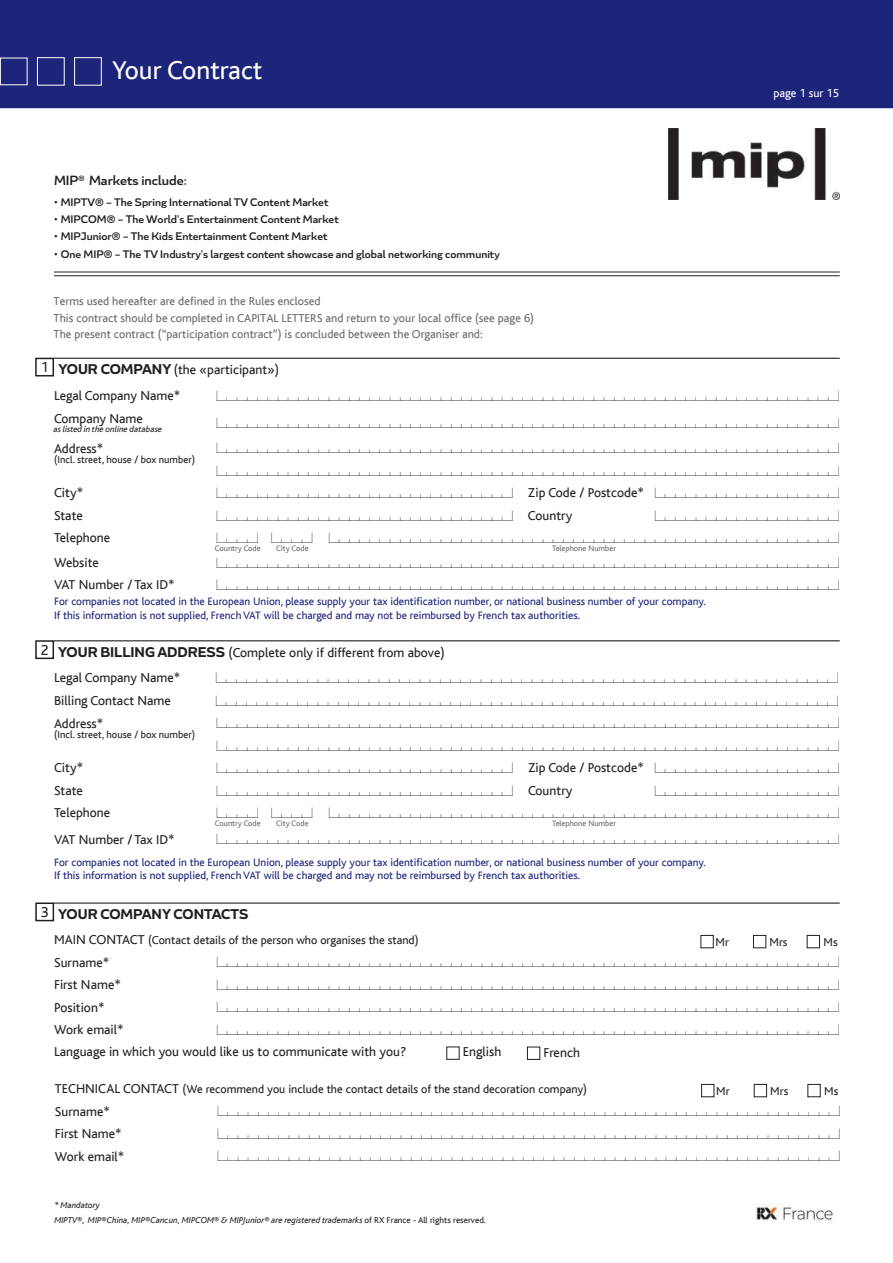
<style>
.page{position:relative;width:893px;height:1263px;background:#fff}
.page>*{position:absolute;margin:0;border:0;box-sizing:border-box;transform-origin:0 0}
.t1{font:27px "Bliss";color:#fff}
.t2{font:15px "Bliss";color:#231f20}
.t3{font:13.5px/22.4px "Casesaremplir Roman";color:#231f20}
.t4{font:13.5px/22.4px "Bliss";color:#231f20}
.t5{font:600 13.5px "Blanc";color:#231f20}
.t6{font:500 12.75px "Blanc";color:#231f20}
.t7{font:12px/16.5px "Bliss";color:#696a6d}
.t8{font:12px "Bliss";color:#231f20}
.t9{font:12px "Bliss";color:#fff}
.t10{font:11.25px/13.5px "Bliss";color:#1c257a}
.t11{font:500 10.5px "Blanc";color:#231f20}
.t12{font:10.5px "Bliss";color:#231f20}
.t13{font:italic 9px/15px "Bliss";color:#231f20}
.t14{font:8.25px "Bliss";color:#696a6d}
.s1{font-family:"Bliss";font-weight:400;font-size:12px}
.s2{font-family:"Blanc";font-weight:600}
.s3{font-size:15px}
.s4{font-size:13.5px}
.s5{font-style:inherit}
.s6{font-style:normal}
</style>
<div class="page">
<div style="left:0;top:0;width:893px;height:108px;background:#1c257a"></div>
<div style="left:37px;top:57px;width:28px;height:29px;border:1px solid #fff"></div>
<div style="left:74px;top:57px;width:28px;height:29px;border:1px solid #fff"></div>
<hr style="left:54px;top:272px;width:786px;height:1px;background:#231f20">
<hr style="left:54px;top:275px;width:786px;height:1px;background:#231f20">
<hr style="left:54px;top:358px;width:786px;height:1px;background:#231f20">
<div style="left:35px;top:358px;width:19px;height:18px;border:2px solid #231f20"></div>
<hr style="left:54px;top:640px;width:786px;height:1px;background:#231f20">
<div style="left:35px;top:640px;width:19px;height:19px;border:2px solid #231f20"></div>
<hr style="left:54px;top:902px;width:786px;height:2px;background:#231f20">
<div style="left:35px;top:902px;width:19px;height:19px;border:2px solid #231f20"></div>
<div style="left:701px;top:935px;width:12px;height:13px;border:1px solid #231f20"></div>
<div style="left:753px;top:935px;width:13px;height:13px;border:1px solid #231f20"></div>
<div style="left:807px;top:935px;width:13px;height:13px;border:1px solid #231f20"></div>
<div style="left:527px;top:1047px;width:13px;height:12px;border:1px solid #231f20"></div>
<div style="left:701px;top:1084px;width:13px;height:13px;border:1px solid #231f20"></div>
<div style="left:754px;top:1084px;width:13px;height:13px;border:1px solid #231f20"></div>
<div style="left:808px;top:1084px;width:12px;height:13px;border:1px solid #231f20"></div>
<img style="left:669px;top:129px;width:170px;height:70px">
<img style="left:756px;top:1204px;width:78px;height:17px">
<h1 class="t1" style="left:112px;top:56px;width:152px">Your Contract</h1>
<p class="t6" style="left:54px;top:172px;width:134px">MIP<sup>®</sup> Markets include:</p>
<p class="t11" style="left:54px;top:195px;width:276px"><span class="s1">•</span> MIPTV® – The Spring International TV Content Market</p>
<p class="t11" style="left:54px;top:212px;width:286px"><span class="s1">•</span> MIPCOM® – The World’s Entertainment Content Market</p>
<p class="t11" style="left:54px;top:230px;width:275px"><span class="s1">•</span> MIPJunior® – The Kids Entertainment Content Market</p>
<p class="t11" style="left:54px;top:248px;width:447px"><span class="s1">•</span> One MIP® – The TV Industry’s largest content showcase and global networking community</p>
<p class="t7" style="left:54px;top:293px;width:482px">Terms used hereafter are defined in the Rules enclosed<br>This contract should be completed in CAPITAL LETTERS and return to your local office (see page 6)<br>The present contract (“participation contract”) is concluded between the Organiser and:</p>
<p class="t2" style="left:41px;top:360px;width:9px">1</p>
<p class="t4" style="left:59px;top:359px;width:222px"><span class="s2">YOUR COMPANY</span> (the «participant»)</p>
<p class="t9" style="left:773px;top:86px;width:67px">page 1 sur 15</p>
<p class="t4" style="left:54px;top:385px;width:128px">Legal Company Name*<br>Company Name</p>
<p class="t13" style="left:53px;top:422px;width:110px">as listed in the online database</p>
<p class="t4" style="left:54px;top:437px;width:51px">Address*</p>
<p class="t12" style="left:54px;top:454px;width:143px">(Incl. street, house / box number)</p>
<p class="t4" style="left:54px;top:482px;width:58px">City*<br>State<br>Telephone</p>
<p class="t4" style="left:54px;top:552px;width:122px;line-height:21.6px">Website<br>VAT Number / Tax ID*</p>
<p class="t3" style="left:217px;top:382px;width:623px;line-height:27.2px">ABBBBBBBBBBBBBBBBBBBBBBBBBBBBBBBBBBBBBBBBBBBBBBBBBBBBBBBBBBBC<br>ABBBBBBBBBBBBBBBBBBBBBBBBBBBBBBBBBBBBBBBBBBBBBBBBBBBBBBBBBBBC</p>
<p class="t3" style="left:217px;top:438px;width:623px">ABBBBBBBBBBBBBBBBBBBBBBBBBBBBBBBBBBBBBBBBBBBBBBBBBBBBBBBBBBBC<br>ABBBBBBBBBBBBBBBBBBBBBBBBBBBBBBBBBBBBBBBBBBBBBBBBBBBBBBBBBBBC</p>
<p class="t4" style="left:528px;top:482px;width:117px">Zip Code / Postcode*<br>Country</p>
<p class="t3" style="left:217px;top:482px;width:297px">ABBBBBBBBBBBBBBBBBBBBBBBBBBBC<br>ABBBBBBBBBBBBBBBBBBBBBBBBBBBC</p>
<p class="t3" style="left:217px;top:482px;width:623px;text-align:right">ABBBBBBBBBBBBBBBBC<br>ABBBBBBBBBBBBBBBBC<br>ABBC ABBC ABBBBBBBBBBBBBBBBBBBBBBBBBBBBBBBBBBBBBBBBBBBBBBBBC</p>
<p class="t14" style="left:215px;top:544px;width:47px">Country Code</p>
<p class="t14" style="left:276px;top:544px;width:34px">City Code</p>
<p class="t14" style="left:552px;top:544px;width:66px">Telephone Number</p>
<p class="t3" style="left:217px;top:552px;width:623px">ABBBBBBBBBBBBBBBBBBBBBBBBBBBBBBBBBBBBBBBBBBBBBBBBBBBBBBBBBBBC</p>
<p class="t3" style="left:217px;top:574px;width:623px">ABBBBBBBBBBBBBBBBBBBBBBBBBBBBBBBBBBBBBBBBBBBBBBBBBBBBBBBBBBBC</p>
<p class="t10" style="left:54px;top:595px;width:653px">For companies not located in the European Union, please supply your tax identification number, or national business number of your company.<br>If this information is not supplied, French VAT will be charged and may not be reimbursed by French tax authorities.</p>
<p class="t4" style="left:41px;top:642px;width:406px"><span class="s3">2</span> <span class="s2">YOUR BILLING ADDRESS</span> (Complete only if different from above)</p>
<p class="t4" style="left:54px;top:667px;width:128px">Legal Company Name*<br>Billing Contact Name<br>Address*</p>
<p class="t12" style="left:54px;top:729px;width:143px">(Incl. street, house / box number)</p>
<p class="t4" style="left:54px;top:757px;width:58px">City*<br>State<br>Telephone</p>
<p class="t4" style="left:54px;top:828px;width:122px">VAT Number / Tax ID*</p>
<p class="t3" style="left:216px;top:667px;width:624px;text-align:justify">ABBBBBBBBBBBBBBBBBBBBBBBBBBBBBBBBBBBBBBBBBBBBBBBBBBBBBBBBBBBC ABBBBBBBBBBBBBBBBBBBBBBBBBBBBBBBBBBBBBBBBBBBBBBBBBBBBBBBBBBBC ABBBBBBBBBBBBBBBBBBBBBBBBBBBBBBBBBBBBBBBBBBBBBBBBBBBBBBBBBBBC ABBBBBBBBBBBBBBBBBBBBBBBBBBBBBBBBBBBBBBBBBBBBBBBBBBBBBBBBBBBC</p>
<p class="t4" style="left:528px;top:757px;width:117px">Zip Code / Postcode*<br>Country</p>
<p class="t3" style="left:217px;top:757px;width:297px">ABBBBBBBBBBBBBBBBBBBBBBBBBBBC<br>ABBBBBBBBBBBBBBBBBBBBBBBBBBBC</p>
<p class="t3" style="left:217px;top:757px;width:623px;text-align:right">ABBBBBBBBBBBBBBBBC<br>ABBBBBBBBBBBBBBBBC<br>ABBC ABBC ABBBBBBBBBBBBBBBBBBBBBBBBBBBBBBBBBBBBBBBBBBBBBBBBC</p>
<p class="t14" style="left:215px;top:819px;width:47px">Country Code</p>
<p class="t14" style="left:276px;top:819px;width:34px">City Code</p>
<p class="t14" style="left:552px;top:819px;width:66px">Telephone Number</p>
<p class="t10" style="left:54px;top:855px;width:653px">For companies not located in the European Union, please supply your tax identification number, or national business number of your company.<br>If this information is not supplied, French VAT will be charged and may not be reimbursed by French tax authorities.</p>
<p class="t3" style="left:217px;top:828px;width:623px">ABBBBBBBBBBBBBBBBBBBBBBBBBBBBBBBBBBBBBBBBBBBBBBBBBBBBBBBBBBBC</p>
<p class="t5" style="left:41px;top:906px;width:209px"><sup>3</sup> YOUR COMPANY CONTACTS</p>
<p class="t8" style="left:54px;top:934px;width:366px"><span class="s4">MAIN CONTACT</span> (Contact details of the person who organises the stand)</p>
<p class="t8" style="left:716px;top:936px;width:15px">Mr</p>
<p class="t8" style="left:770px;top:936px;width:20px">Mrs</p>
<p class="t8" style="left:824px;top:936px;width:16px">Ms</p>
<p class="t4" style="left:54px;top:951px;width:68px">Surname*<br>First Name*</p>
<p class="t4" style="left:54px;top:1018px;width:71px">Work email*</p>
<p class="t3" style="left:217px;top:951px;width:623px;text-align:justify">ABBBBBBBBBBBBBBBBBBBBBBBBBBBBBBBBBBBBBBBBBBBBBBBBBBBBBBBBBBBC ABBBBBBBBBBBBBBBBBBBBBBBBBBBBBBBBBBBBBBBBBBBBBBBBBBBBBBBBBBBC ABBBBBBBBBBBBBBBBBBBBBBBBBBBBBBBBBBBBBBBBBBBBBBBBBBBBBBBBBBBC ABBBBBBBBBBBBBBBBBBBBBBBBBBBBBBBBBBBBBBBBBBBBBBBBBBBBBBBBBBBC</p>
<p class="t4" style="left:54px;top:996px;width:52px">Position*</p>
<p class="t4" style="left:54px;top:1041px;width:354px">Language in which you would like us to communicate with you?</p>
<p class="t4" style="left:463px;top:1041px;width:40px">English</p>
<p class="t4" style="left:543px;top:1041px;width:38px">French</p>
<p class="t8" style="left:55px;top:1083px;width:534px"><span class="s4">TECHNICAL CONTACT</span> (We recommend you include the contact details of the stand decoration company)</p>
<p class="t8" style="left:716px;top:1084px;width:15px">Mr</p>
<p class="t8" style="left:770px;top:1084px;width:20px">Mrs</p>
<p class="t8" style="left:824px;top:1084px;width:16px">Ms</p>
<p class="t4" style="left:55px;top:1100px;width:68px">Surname*<br>First Name*</p>
<p class="t3" style="left:218px;top:1100px;width:623px;line-height:23px">ABBBBBBBBBBBBBBBBBBBBBBBBBBBBBBBBBBBBBBBBBBBBBBBBBBBBBBBBBBBC<br>ABBBBBBBBBBBBBBBBBBBBBBBBBBBBBBBBBBBBBBBBBBBBBBBBBBBBBBBBBBBC</p>
<p class="t4" style="left:55px;top:1145px;width:71px">Work email*</p>
<p class="t3" style="left:218px;top:1145px;width:623px">ABBBBBBBBBBBBBBBBBBBBBBBBBBBBBBBBBBBBBBBBBBBBBBBBBBBBBBBBBBBC</p>
<p class="t13" style="left:54px;top:1198px;width:433px">* Mandatory<br>MIPTV®, MIP<span class="s5">®</span>China, MIP<span class="s5">®</span>Cancun, MIPCOM® &amp; MIPJunior® are registered trademarks <span class="s6">of RX France - All rights reserved.</span></p>
</div>
